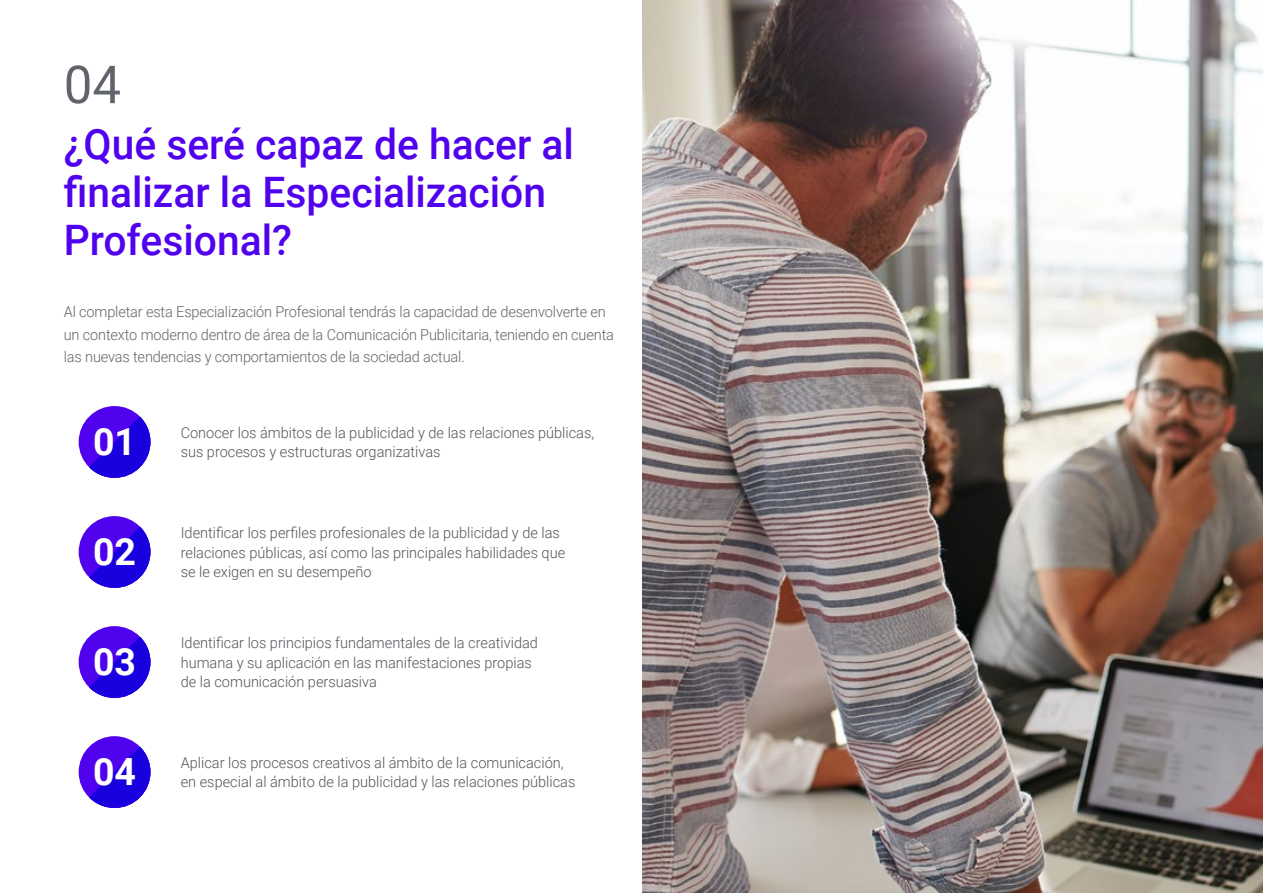
<style>
.page{position:relative;width:1263px;height:893px;background:#fff}
.page>*{position:absolute;margin:0;border:0;box-sizing:border-box;transform-origin:0 0}
.t1{font:52.5px "Roboto";color:#61646a}
.t2{font:500 42px/48px "Roboto";color:#5002ee}
.t3{font:700 37.5px "Roboto";color:#fff}
.t4{font:300 15px/19.5px "Roboto";color:#52555b}
.t5{font:300 15px/22.5px "Roboto";letter-spacing:-.01em;color:#61646a}
</style>
<div class="page">
<div style="left:79px;top:516px;width:71px;height:72px;background:#5002ee;border-radius:50%"></div>
<svg style="left:89px;top:527px;width:61px;height:61px"></svg>
<div style="left:79px;top:736px;width:71px;height:72px;background:#5002ee;border-radius:50%"></div>
<svg style="left:89px;top:747px;width:61px;height:61px"></svg>
<div style="left:79px;top:626px;width:71px;height:72px;background:#5002ee;border-radius:50%"></div>
<svg style="left:89px;top:637px;width:61px;height:61px"></svg>
<div style="left:79px;top:406px;width:71px;height:72px;background:#5002ee;border-radius:50%"></div>
<svg style="left:89px;top:417px;width:61px;height:61px"></svg>
<img style="left:642px;top:0;width:621px;height:893px">
<h1 class="t1" style="left:64px;top:48px;width:59px">04</h1>
<h2 class="t2" style="left:64px;top:119px;width:512px">¿Qué seré capaz de hacer al finalizar la Especialización<br>Profesional?</h2>
<p class="t5" style="left:64px;top:300px;width:552px">Al completar esta Especialización Profesional tendrás la capacidad de desenvolverte en un contexto moderno dentro de área de la Comunicación Publicitaria, teniendo en cuenta las nuevas tendencias y comportamientos de la sociedad actual.</p>
<h3 class="t3" style="left:93px;top:415px;width:45px">01</h3>
<p class="t4" style="left:181px;top:422px;width:415px">Conocer los ámbitos de la publicidad y de las relaciones públicas,</p>
<p class="t4" style="left:181px;top:442px;width:261px">sus procesos y estructuras organizativas</p>
<h3 class="t3" style="left:93px;top:525px;width:45px">02</h3>
<p class="t4" style="left:181px;top:522px;width:386px">Identificar los perfiles profesionales de la publicidad y de las relaciones públicas, así como las principales habilidades que se le exigen en su desempeño</p>
<h3 class="t3" style="left:93px;top:635px;width:45px">03</h3>
<p class="t4" style="left:181px;top:632px;width:359px">Identificar los principios fundamentales de la creatividad humana y su aplicación en las manifestaciones propias de la comunicación persuasiva</p>
<h3 class="t3" style="left:93px;top:745px;width:45px">04</h3>
<p class="t4" style="left:181px;top:752px;width:396px">Aplicar los procesos creativos al ámbito de la comunicación, en especial al ámbito de la publicidad y las relaciones públicas</p>
</div>
